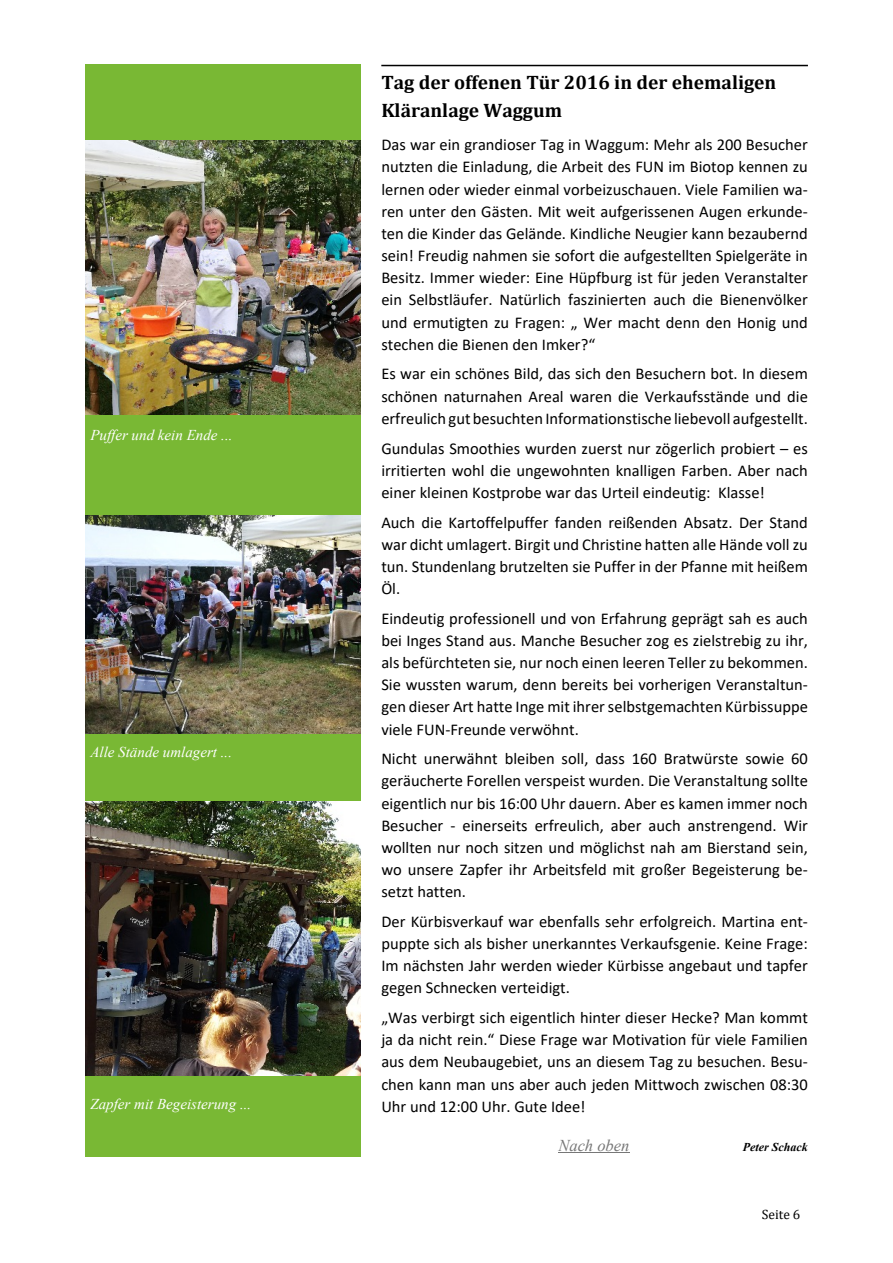
<style>
.page{position:relative;width:893px;height:1263px;background:#fff}
.page>*{position:absolute;margin:0;border:0;box-sizing:border-box;transform-origin:0 0}
.t1{font:700 19.5px/27.5px "Cambria";color:#000}
.t2{font:16.5px/22.2px "Calibri";color:#000;text-align:justify}
.t3{font:italic 16.5px "Times New Roman";color:#777}
.t4{font:italic 15px "Times New Roman";color:#fff}
.t5{font:13.5px "Cambria";color:#000}
.t6{font:italic 700 12px "Times New Roman";color:#000}
</style>
<div class="page">
<div style="left:85px;top:64px;width:275px;height:1093px;background:#79b834"></div>
<hr style="left:381px;top:65px;width:427px;height:1px;background:#000">
<hr style="left:558px;top:1152px;width:71px;height:1px;background:#777">
<img style="left:85px;top:141px;width:275px;height:274px">
<img style="left:85px;top:515px;width:275px;height:219px">
<img style="left:85px;top:802px;width:275px;height:274px">
<p class="t4" style="left:90px;top:429px;width:144px">Puffer und kein Ende ...</p>
<p class="t4" style="left:90px;top:747px;width:143px">Alle Stände umlagert ...</p>
<p class="t4" style="left:90px;top:1098px;width:162px">Zapfer mit Begeisterung ...</p>
<p class="t1" style="left:381px;top:70px;width:397px">Tag der offenen Tür 2016 in der ehemaligen<br>Kläranlage Waggum</p>
<p class="t2" style="left:381px;top:135px;width:428px">Das war ein grandioser Tag in Waggum: Mehr als 200 Besucher nutzten die Einladung, die Arbeit des FUN im Biotop kennen zu lernen oder wieder einmal vorbeizuschauen. Viele Familien wa&shy;ren unter den Gästen. Mit weit aufgerissenen Augen erkunde&shy;ten die Kinder das Gelände. Kindliche Neugier kann bezaubernd sein! Freudig nahmen sie sofort die aufgestellten Spielgeräte in Besitz. Immer wieder: Eine Hüpfburg ist für jeden Veranstalter ein Selbstläufer. Natürlich faszinierten auch die Bienenvölker und ermutigten zu Fragen: „ Wer macht denn den Honig und stechen die Bienen den Imker?“</p>
<p class="t2" style="left:381px;top:364px;width:428px">Es war ein schönes Bild, das sich den Besuchern bot. In diesem schönen naturnahen Areal waren die Verkaufsstände und die erfreulich gut besuchten Informationstische liebevoll aufgestellt.</p>
<p class="t2" style="left:381px;top:438px;width:428px">Gundulas Smoothies wurden zuerst nur zögerlich probiert – es irritierten wohl die ungewohnten knalligen Farben. Aber nach einer kleinen Kostprobe war das Urteil eindeutig: Klasse!</p>
<p class="t2" style="left:381px;top:512px;width:428px">Auch die Kartoffelpuffer fanden reißenden Absatz. Der Stand war dicht umlagert. Birgit und Christine hatten alle Hände voll zu tun. Stundenlang brutzelten sie Puffer in der Pfanne mit heißem Öl.</p>
<p class="t2" style="left:381px;top:608px;width:428px">Eindeutig professionell und von Erfahrung geprägt sah es auch bei Inges Stand aus. Manche Besucher zog es zielstrebig zu ihr, als befürchteten sie, nur noch einen leeren Teller zu bekommen.<br>Sie wussten warum, denn bereits bei vorherigen Veranstaltun&shy;gen dieser Art hatte Inge mit ihrer selbstgemachten Kürbissuppe viele FUN-Freunde verwöhnt.</p>
<p class="t2" style="left:381px;top:749px;width:428px">Nicht unerwähnt bleiben soll, dass 160 Bratwürste sowie 60 geräucherte Forellen verspeist wurden. Die Veranstaltung sollte eigentlich nur bis 16:00 Uhr dauern. Aber es kamen immer noch Besucher - einerseits erfreulich, aber auch anstrengend. Wir wollten nur noch sitzen und möglichst nah am Bierstand sein, wo unsere Zapfer ihr Arbeitsfeld mit großer Begeisterung be&shy;setzt hatten.</p>
<p class="t2" style="left:381px;top:912px;width:428px">Der Kürbisverkauf war ebenfalls sehr erfolgreich. Martina ent&shy;puppte sich als bisher unerkanntes Verkaufsgenie. Keine Frage:<br>Im nächsten Jahr werden wieder Kürbisse angebaut und tapfer gegen Schnecken verteidigt.</p>
<p class="t2" style="left:381px;top:1008px;width:428px">„Was verbirgt sich eigentlich hinter dieser Hecke? Man kommt ja da nicht rein.“ Diese Frage war Motivation für viele Familien aus dem Neubaugebiet, uns an diesem Tag zu besuchen. Besu&shy;chen kann man uns aber auch jeden Mittwoch zwischen 08:30<br>Uhr und 12:00 Uhr. Gute Idee!</p>
<p class="t3" style="left:558px;top:1139px;width:73px">Nach oben</p>
<p class="t6" style="left:743px;top:1143px;width:66px">Peter Schack</p>
<p class="t5" style="left:762px;top:1208px;width:40px">Seite 6</p>
</div>
